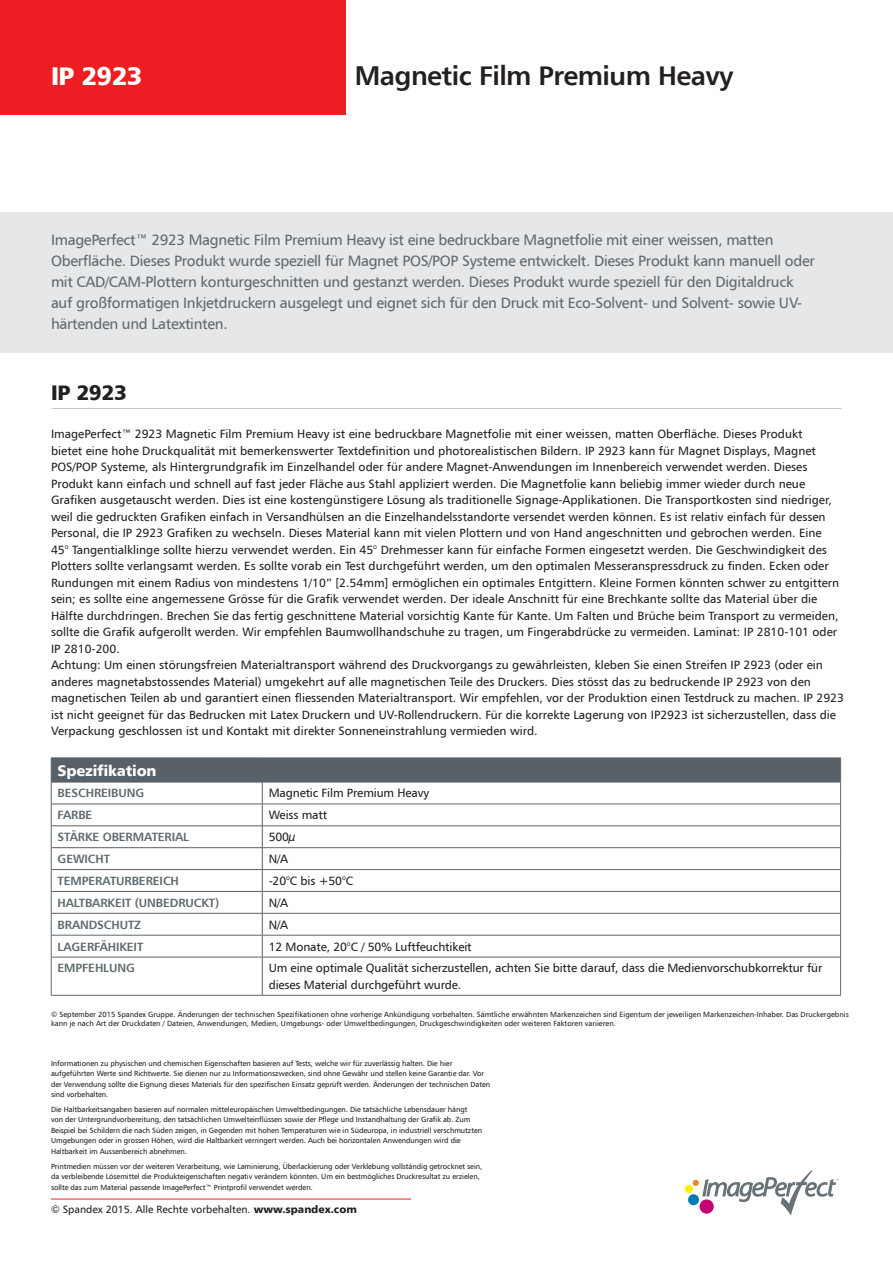
<style>
.page{position:relative;width:893px;height:1263px;background:#fff}
.page>*{position:absolute;margin:0;border:0;box-sizing:border-box;transform-origin:0 0}
.Slogan{font:27px "Humanist 777 AT Bold B";letter-spacing:-.02em;color:#231f20}
.Product_Name{font:25.5px "Humanist 777 AT Black B";letter-spacing:-.02em;color:#fff}
.Bullets{font:21px "Humanist 777 AT Black B";letter-spacing:-.015em;color:#231f20}
.Intro{font:15px/21px "Humanist 777 AT Roman B";letter-spacing:-.02em;color:#5e696f}
.Table_Product_Names{font:15px "Humanist 777 AT Black B";letter-spacing:-.01em;color:#fff}
.PG_Body{font:12px/16.5px "Humanist 777 AT Roman B";color:#231f20}
.Table_Specs{font:12px/16.5px "Humanist 777 AT Roman B";letter-spacing:-.01em;color:#231f20}
.Table_Headers{font:12px "Humanist 777 AT Bold B";letter-spacing:-.01em;color:#5e696f}
.t1{font:10.5px "Humanist 777 AT Roman B";color:#231f20}
.PG_Body-2{font:7.5px/10.5px "Humanist 777 AT Roman B";letter-spacing:-.01em;color:#231f20}
.s1{font-family:"Humanist 777 AT Black B"}
</style>
<div class="page">
<div style="left:0;top:0;width:346px;height:115px;background:#ee1d23"></div>
<hr style="left:51px;top:1199px;width:360px;height:1px;background:#ee1d23">
<div style="left:685px;top:1185px;width:8px;height:8px;background:#fff101;border-radius:50%"></div>
<div style="left:688px;top:1194px;width:11px;height:11px;background:#007cb6;border-radius:50%"></div>
<svg style="left:693px;top:1170px;width:146px;height:46px"></svg>
<div style="left:0;top:213px;width:893px;height:140px;background:#e6e7e9"></div>
<hr style="left:262px;top:957px;width:1px;height:38px;background:#586068">
<hr style="left:51px;top:957px;width:211px;height:1px;background:#5e696f">
<hr style="left:51px;top:957px;width:1px;height:38px;background:#5e696f">
<hr style="left:840px;top:957px;width:1px;height:38px;background:#5e696f">
<hr style="left:51px;top:995px;width:211px;height:1px;background:#5e696f">
<svg style="left:51px;top:758px;width:790px;height:199px"></svg>
<hr style="left:262px;top:782px;width:579px;height:1px;background:#5e696f">
<hr style="left:262px;top:804px;width:579px;height:1px;background:#5e696f">
<hr style="left:262px;top:825px;width:579px;height:1px;background:#5e696f">
<hr style="left:262px;top:847px;width:579px;height:1px;background:#5e696f">
<hr style="left:262px;top:869px;width:579px;height:1px;background:#5e696f">
<hr style="left:262px;top:891px;width:579px;height:1px;background:#5e696f">
<hr style="left:262px;top:913px;width:579px;height:1px;background:#5e696f">
<hr style="left:262px;top:935px;width:579px;height:1px;background:#5e696f">
<hr style="left:262px;top:957px;width:579px;height:1px;background:#5e696f">
<hr style="left:262px;top:995px;width:579px;height:1px;background:#5e696f">
<p class="Product_Name" style="left:51px;top:60px;width:93px">IP 2923</p>
<p class="Slogan" style="left:355px;top:58px;width:380px">Magnetic Film Premium Heavy</p>
<p class="Intro" style="left:51px;top:229px;width:765px">ImagePerfect™ 2923 Magnetic Film Premium Heavy ist eine bedruckbare Magnetfolie mit einer weissen, matten Oberfläche. Dieses Produkt wurde speziell für Magnet POS/POP Systeme entwickelt. Dieses Produkt kann manuell oder mit CAD/CAM-Plottern konturgeschnitten und gestanzt werden. Dieses Produkt wurde speziell für den Digitaldruck auf großformatigen Inkjetdruckern ausgelegt und eignet sich für den Druck mit Eco-Solvent- und Solvent- sowie UV&shy;härtenden und Latextinten.</p>
<p class="Bullets" style="left:51px;top:379px;width:78px">IP 2923</p>
<p class="PG_Body" style="left:51px;top:425px;width:753px">ImagePerfect™ 2923 Magnetic Film Premium Heavy ist eine bedruckbare Magnetfolie mit einer weissen, matten Oberfläche. Dieses Produkt</p>
<p class="PG_Body" style="left:51px;top:442px;width:790px">bietet eine hohe Druckqualität mit bemerkenswerter Textdefinition und photorealistischen Bildern. IP 2923 kann für Magnet Displays, Magnet POS/POP Systeme, als Hintergrundgrafik im Einzelhandel oder für andere Magnet-Anwendungen im Innenbereich verwendet werden. Dieses Produkt kann einfach und schnell auf fast jeder Fläche aus Stahl appliziert werden. Die Magnetfolie kann beliebig immer wieder durch neue Grafiken ausgetauscht werden. Dies ist eine kostengünstigere Lösung als traditionelle Signage-Applikationen. Die Transportkosten sind niedriger, weil die gedruckten Grafiken einfach in Versandhülsen an die Einzelhandelsstandorte versendet werden können. Es ist relativ einfach für dessen Personal, die IP 2923 Grafiken zu wechseln. Dieses Material kann mit vielen Plottern und von Hand angeschnitten und gebrochen werden. Eine 45° Tangentialklinge sollte hierzu verwendet werden. Ein 45° Drehmesser kann für einfache Formen eingesetzt werden. Die Geschwindigkeit des Plotters sollte verlangsamt werden. Es sollte vorab ein Test durchgeführt werden, um den optimalen Messeranspressdruck zu finden. Ecken oder Rundungen mit einem Radius von mindestens 1/10” [2.54mm] ermöglichen ein optimales Entgittern. Kleine Formen könnten schwer zu entgittern sein; es sollte eine angemessene Grösse für die Grafik verwendet werden. Der ideale Anschnitt für eine Brechkante sollte das Material über die Hälfte durchdringen. Brechen Sie das fertig geschnittene Material vorsichtig Kante für Kante. Um Falten und Brüche beim Transport zu vermeiden, sollte die Grafik aufgerollt werden. Wir empfehlen Baumwollhandschuhe zu tragen, um Fingerabdrücke zu vermeiden. Laminat: IP 2810-101 oder</p>
<p class="PG_Body" style="left:51px;top:640px;width:70px">IP 2810-200.</p>
<p class="PG_Body" style="left:51px;top:656px;width:794px">Achtung: Um einen störungsfreien Materialtransport während des Druckvorgangs zu gewährleisten, kleben Sie einen Streifen IP 2923 (oder ein anderes magnetabstossendes Material) umgekehrt auf alle magnetischen Teile des Druckers. Dies stösst das zu bedruckende IP 2923 von den magnetischen Teilen ab und garantiert einen fliessenden Materialtransport. Wir empfehlen, vor der Produktion einen Testdruck zu machen. IP 2923 ist nicht geeignet für das Bedrucken mit Latex Druckern und UV-Rollendruckern. Für die korrekte Lagerung von IP2923 ist sicherzustellen, dass die Verpackung geschlossen ist und Kontakt mit direkter Sonneneinstrahlung vermieden wird.</p>
<p class="Table_Product_Names" style="left:58px;top:761px;width:101px">Spezifikation</p>
<p class="Table_Headers" style="left:58px;top:786px;width:88px">BESCHREIBUNG</p>
<p class="Table_Specs" style="left:269px;top:785px;width:162px">Magnetic Film Premium Heavy</p>
<p class="Table_Headers" style="left:58px;top:807px;width:36px">FARBE</p>
<p class="Table_Specs" style="left:269px;top:807px;width:60px">Weiss matt</p>
<p class="Table_Headers" style="left:58px;top:829px;width:133px">STÄRKE OBERMATERIAL</p>
<p class="Table_Specs" style="left:269px;top:828px;width:29px">500µ</p>
<p class="Table_Headers" style="left:58px;top:851px;width:54px">GEWICHT</p>
<p class="Table_Specs" style="left:269px;top:850px;width:21px">N/A</p>
<p class="Table_Headers" style="left:58px;top:873px;width:123px">TEMPERATURBEREICH</p>
<p class="Table_Specs" style="left:269px;top:872px;width:86px">-20°C bis +50°C</p>
<p class="Table_Headers" style="left:58px;top:895px;width:163px">HALTBARKEIT (UNBEDRUCKT)</p>
<p class="Table_Specs" style="left:269px;top:894px;width:21px">N/A</p>
<p class="Table_Headers" style="left:58px;top:917px;width:85px">BRANDSCHUTZ</p>
<p class="Table_Specs" style="left:269px;top:916px;width:21px">N/A</p>
<p class="Table_Headers" style="left:58px;top:939px;width:87px">LAGERFÄHIKEIT</p>
<p class="Table_Specs" style="left:269px;top:938px;width:204px">12 Monate, 20°C / 50% Luftfeuchtikeit</p>
<p class="Table_Headers" style="left:58px;top:961px;width:79px">EMPFEHLUNG</p>
<p class="Table_Specs" style="left:269px;top:960px;width:555px">Um eine optimale Qualität sicherzustellen, achten Sie bitte darauf, dass die Medienvorschubkorrektur für dieses Material durchgeführt wurde.</p>
<p class="PG_Body-2" style="left:51px;top:1010px;width:799px;line-height:9px">© September 2015 Spandex Gruppe. Änderungen der technischen Spezifikationen ohne vorherige Ankündigung vorbehalten. Sämtliche erwähnten Markenzeichen sind Eigentum der jeweiligen Markenzeichen-Inhaber. Das Druckergebnis kann je nach Art der Druckdaten / Dateien, Anwendungen, Medien, Umgebungs- oder Umweltbedingungen, Druckgeschwindigkeiten oder weiteren Faktoren variieren.</p>
<p class="PG_Body-2" style="left:51px;top:1058px;width:441px">Informationen zu physischen und chemischen Eigenschaften basieren auf Tests, welche wir für zuverlässig halten. Die hier aufgeführten Werte sind Richtwerte. Sie dienen nur zu Informationszwecken, sind ohne Gewähr und stellen keine Garantie dar. Vor der Verwendung sollte die Eignung dieses Materials für den spezifischen Einsatz geprüft werden. Änderungen der technischen Daten sind vorbehalten.</p>
<p class="PG_Body-2" style="left:51px;top:1104px;width:433px">Die Haltbarkeitsangaben basieren auf normalen mitteleuropäischen Umweltbedingungen. Die tatsächliche Lebensdauer hängt<br>von der Untergrundvorbereitung, den tatsächlichen Umwelteinflüssen sowie der Pflege und Instandhaltung der Grafik ab. Zum Beispiel bei Schildern die nach Süden zeigen, in Gegenden mit hohen Temperaturen wie in Südeuropa, in industriell verschmutzten Umgebungen oder in grossen Höhen, wird die Haltbarkeit verringert werden. Auch bei horizontalen Anwendungen wird die Haltbarkeit im Aussenbereich abnehmen.</p>
<p class="PG_Body-2" style="left:51px;top:1161px;width:433px">Printmedien müssen vor der weiteren Verarbeitung, wie Laminierung, Überlackierung oder Verklebung vollständig getrocknet sein, da verbleibende Lösemittel die Produkteigenschaften negativ verändern könnten. Um ein bestmögliches Druckresultat zu erzielen, sollte das zum Material passende ImagePerfect™ Printprofil verwendet werden.</p>
<p class="t1" style="left:51px;top:1202px;width:307px">© Spandex 2015. Alle Rechte vorbehalten. <span class="s1">www.spandex.com</span></p>
</div>
